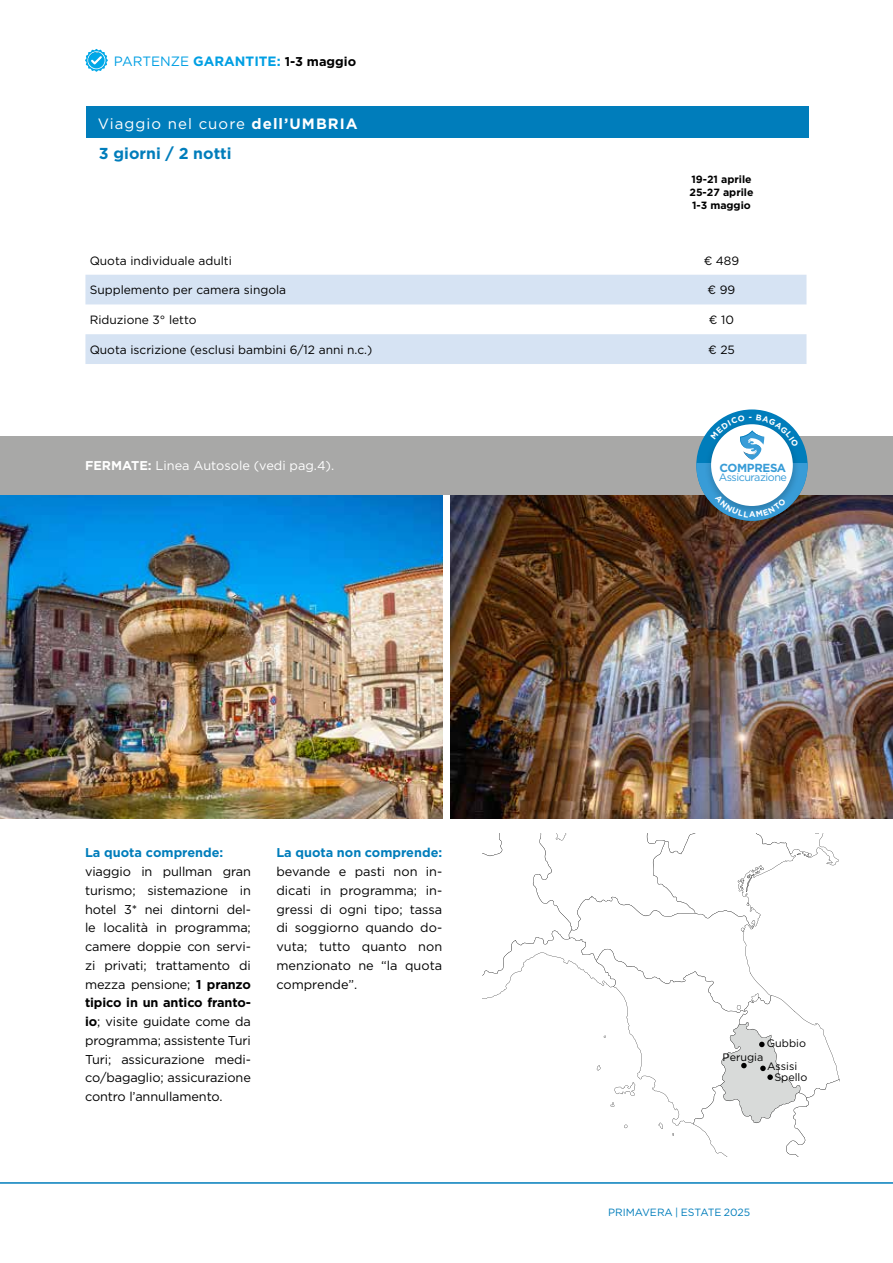
<style>
.page{position:relative;width:893px;height:1263px;background:#fff}
.page>*{position:absolute;margin:0;border:0;box-sizing:border-box;transform-origin:0 0}
.t1{font:700 15.9px "Gotham";color:#007dbb}
.t2{font:15px "Gotham";letter-spacing:.07em;color:#fff}
.t3{font:700 13.5px "Gotham";color:#009fe3}
.t4{font:12.75px/18.8px "Gotham";letter-spacing:-.01em;color:#000;text-align:justify}
.t5{font:700 12.75px "Gotham";color:#007dbb}
.t6{font:12.75px "Gotham";color:#fff}
.t7{font:12px "Gotham";color:#000}
.t8{font:700 11.7px "Gotham";letter-spacing:-.03em;color:#389cd7}
.t9{font:10.8px/10.8px "Gotham";color:#000}
.t10{font:10.8px "Gotham";letter-spacing:-.045em;color:#389cd7}
.t11{font:700 10.5px/12.8px "Gotham";color:#000}
.t12{font:10.5px "Gotham";color:#007dbb}
.s1{font-weight:400}
.s2{font-size:12.75px;color:#000}
.s3{font-weight:700}
</style>
<div class="page">
<img style="left:0;top:494px;width:442px;height:325px">
<img style="left:451px;top:494px;width:442px;height:325px">
<div style="left:0;top:436px;width:893px;height:58px;background:#a8a8a7"></div>
<svg style="left:86px;top:274px;width:720px;height:1px"></svg>
<svg style="left:85px;top:275px;width:721px;height:89px;fill:#d6e3f3"></svg>
<div style="left:86px;top:106px;width:722px;height:32px;background:#007dbb"></div>
<svg style="left:696px;top:409px;width:112px;height:112px"></svg>
<svg style="left:696px;top:463px;width:112px;height:58px"></svg>
<div style="left:704px;top:420px;width:96px;height:96px;background:#000;opacity:.2"></div>
<div style="left:711px;top:424px;width:82px;height:82px;background:#fff;border-radius:50%"></div>
<svg style="left:85px;top:49px;width:23px;height:23px"></svg>
<svg style="left:483px;top:833px;width:356px;height:324px"></svg>
<hr style="left:0;top:1182px;width:893px;height:2px;background:#007dbb">
<svg style="left:710px;top:414px;width:89px;height:46px"></svg>
<svg style="left:715px;top:494px;width:71px;height:23px"></svg>
<p class="t3" style="left:114px;top:52px;width:244px"><span class="s1">PARTENZE</span> GARANTITE: <span class="s2">1-3 maggio</span></p>
<p class="t2" style="left:98px;top:114px;width:261px">Viaggio nel cuore <span class="s3">dell’UMBRIA</span></p>
<p class="t1" style="left:99px;top:143px;width:134px">3 giorni / 2 notti</p>
<p class="t11" style="left:689px;top:173px;width:66px">19-21 aprile<br>25-27 aprile<br>1-3 maggio</p>
<p class="t7" style="left:90px;top:253px;width:144px">Quota individuale adulti</p>
<p class="t7" style="left:704px;top:253px;width:37px">€ 489</p>
<p class="t7" style="left:90px;top:282px;width:198px">Supplemento per camera singola</p>
<p class="t7" style="left:708px;top:282px;width:29px">€ 99</p>
<p class="t7" style="left:90px;top:312px;width:108px">Riduzione 3° letto</p>
<p class="t7" style="left:709px;top:312px;width:27px">€ 10</p>
<p class="t7" style="left:90px;top:342px;width:284px">Quota iscrizione (esclusi bambini 6/12 anni n.c.)</p>
<p class="t7" style="left:708px;top:342px;width:28px">€ 25</p>
<p class="t6" style="left:85px;top:457px;width:251px"><span class="s3">FERMATE:</span> Linea Autosole (vedi pag.4).</p>
<p class="t5" style="left:85px;top:844px;width:140px">La quota comprende:</p>
<p class="t4" style="left:85px;top:862px;width:167px">viaggio in pullman gran turismo; sistemazione in hotel 3* nei dintorni del&shy;le località in programma; camere doppie con servi&shy;zi privati; trattamento di mezza pensione; <span class="s3">1 pranzo tipico in un antico franto&shy;io</span>; visite guidate come da programma; assistente Turi Turi; assicurazione medi&shy;co/bagaglio; assicurazione contro l’annullamento.</p>
<p class="t5" style="left:276px;top:844px;width:167px">La quota non comprende:</p>
<p class="t4" style="left:276px;top:862px;width:167px">bevande e pasti non in&shy;dicati in programma; in&shy;gressi di ogni tipo; tassa di soggiorno quando do&shy;vuta; tutto quanto non menzionato ne “la quota comprende”.</p>
<p class="t8" style="left:719px;top:460px;width:68px">COMPRESA</p>
<p class="t10" style="left:719px;top:470px;width:70px">Assicurazione</p>
<p class="t9" style="left:767px;top:1037px;width:41px">Gubbio</p>
<p class="t9" style="left:722px;top:1051px;width:42px">Perugia</p>
<p class="t9" style="left:774px;top:1060px;width:35px;text-indent:-7px">Assisi<br>Spello</p>
<p class="t12" style="left:608px;top:1205px;width:144px">PRIMAVERA | ESTATE 2025</p>
</div>
